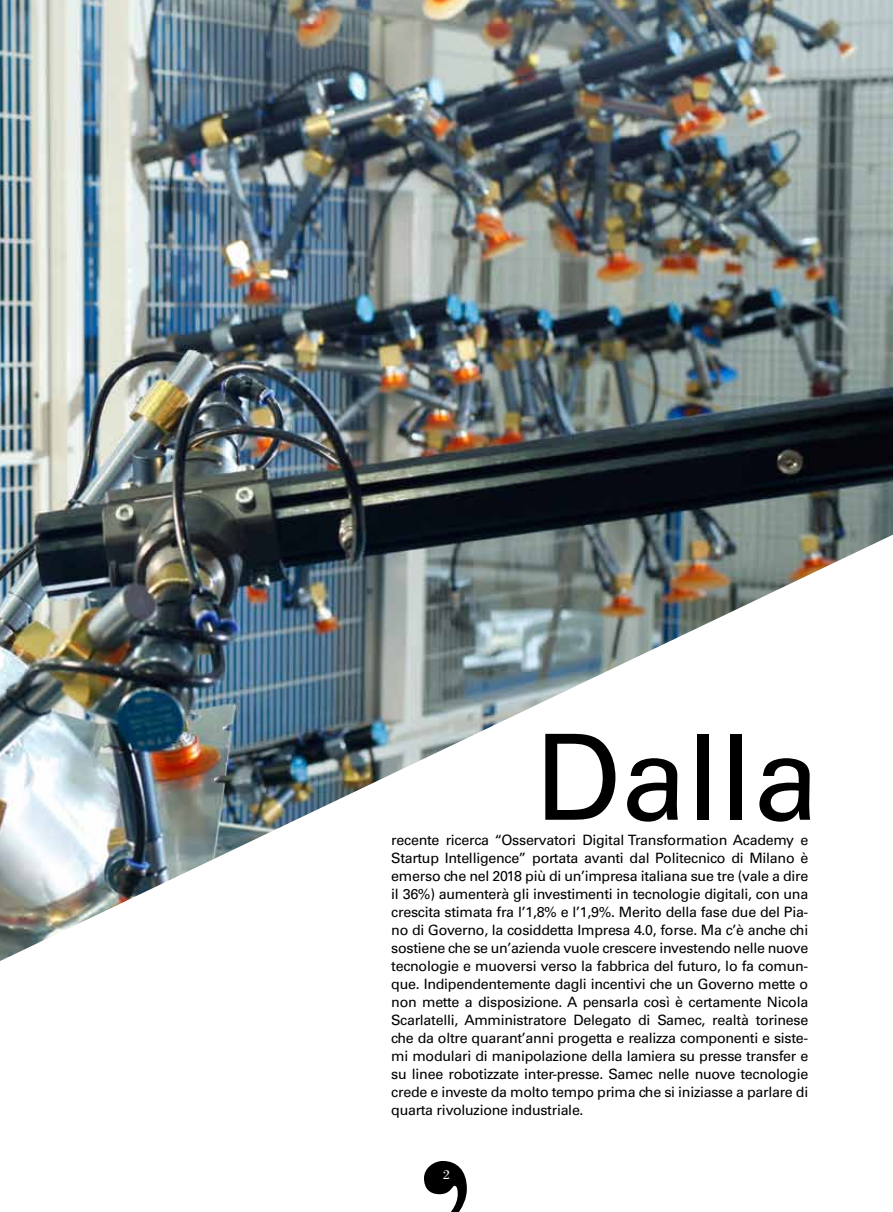
<style>
.page{position:relative;width:893px;height:1212px;background:#fff}
.page>*{position:absolute;margin:0;border:0;box-sizing:border-box;transform-origin:0 0}
.t1{font:118.95px "Univers LT Std";color:#000}
.t2{font:14.25px/18px "Univers LT Std";letter-spacing:-.02em;color:#000;text-align:justify}
.t3{font:13.5px "Bodoni Std";color:#fff}
</style>
<div class="page">
<img style="left:0;top:0;width:893px;height:535px">
<img style="left:0;top:535px;width:892px;height:426px">
<svg style="left:424px;top:1161px;width:43px;height:51px"></svg>
<h1 class="t1" style="left:535px;top:707px;width:286px">Dalla</h1>
<p class="t2" style="left:391px;top:831px;width:419px">recente ricerca “Osservatori Digital Transformation Academy e Startup I ntelligence” portata avanti dal Politecnico di Milano è emerso che nel 2018 più di un’impresa italiana sue tre (vale a dire il 36%) aumenterà gli investimenti in tecnologie digitali, con una crescita stimata fra l’1,8% e l’1,9%. Merito della fase due del Pia&shy;no di Governo, la cosiddetta I mpresa 4.0, forse. Ma c’è anche chi sostiene che se un’azienda vuole crescere investendo nelle nuove tecnologie e muoversi verso la fabbrica del futuro, lo fa comun&shy;que. I ndipendentemente dagli incentivi che un Governo mette o non mette a disposizione. A pensarla così è certamente N icola Scarlatelli, Amministratore Delegato di Samec, realtà torinese che da oltre quarant’anni progetta e realizza componenti e siste&shy;mi modulari di manipolazione della lamiera su presse transfer e su linee robotizzate inter-presse. Samec nelle nuove tecnologie crede e investe da molto tempo prima che si iniziasse a parlare di quarta rivoluzione industriale.</p>
<p class="t3" style="left:443px;top:1166px;width:8px">2</p>
</div>
